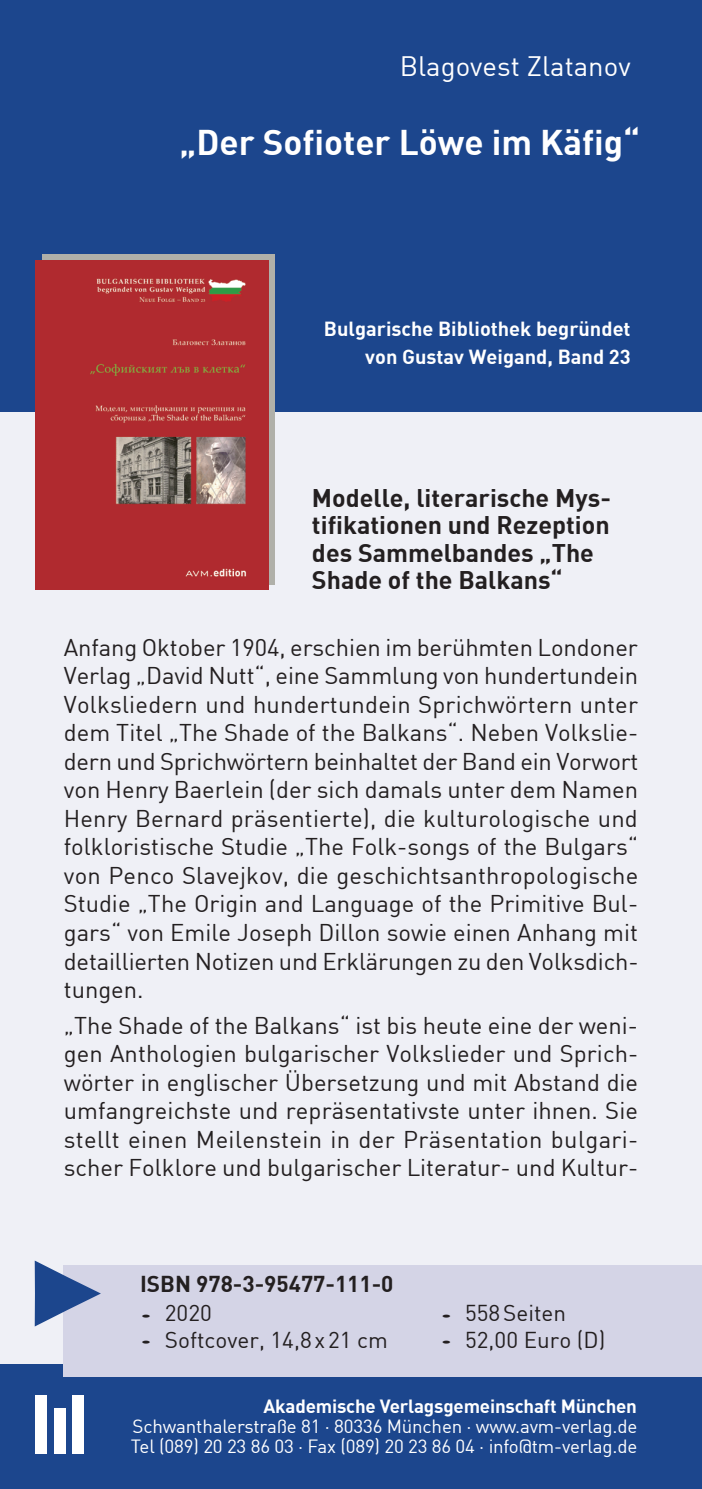
<style>
.page{position:relative;width:702px;height:1489px;background:#fff}
.page>*{position:absolute;margin:0;border:0;box-sizing:border-box;transform-origin:0 0}
.t1{font:700 35px "DIN";color:#fff}
.t2{font:27.5px "DIN";color:#fff}
.t3{font:700 25px/27.5px "DIN";color:#231f20}
.t4{font:23.75px/28.5px "DIN";color:#231f20;text-align:justify}
.t5{font:22.5px "DIN";color:#231f20}
.t6{font:700 22.5px "DIN";color:#231f20}
.t7{font:700 20px/27.5px "DIN";color:#fff;text-align:right}
.t8{font:18.75px/20px "DIN";letter-spacing:-.01em;color:#fff}
.t9{font:700 18.75px "DIN";letter-spacing:-.01em;color:#fff}
.s1{font-size:9px}
</style>
<div class="page">
<div style="left:0;top:366px;width:702px;height:1006px;background:#eff0f6"></div>
<div style="left:0;top:1364px;width:702px;height:124px;background:#1c468d"></div>
<div style="left:64px;top:1264px;width:638px;height:112px;background:#d4d4e6"></div>
<svg style="left:35px;top:1260px;width:66px;height:66px"></svg>
<div style="left:36px;top:1394px;width:11px;height:59px;background:#fff"></div>
<div style="left:54px;top:1407px;width:11px;height:46px;background:#fff"></div>
<div style="left:72px;top:1394px;width:12px;height:59px;background:#fff"></div>
<div style="left:0;top:0;width:702px;height:411px;background:#1c468d"></div>
<div style="left:42px;top:254px;width:232px;height:330px;background:#b0b0a9"></div>
<img style="left:36px;top:260px;width:232px;height:329px">
<p class="t2" style="left:399px;top:49px;width:232px">Blagovest Zlatanov</p>
<h1 class="t1" style="left:179px;top:120px;width:462px">„Der Sofioter Löwe im Käfig“</h1>
<p class="t7" style="left:324px;top:314px;width:308px">Bulgarische Bibliothek begründet von Gustav Weigand, Band 23</p>
<p class="t7" style="left:619px;top:342px;width:12px">1</p>
<p class="t3" style="left:312px;top:483px;width:300px">Modelle, literarische Mys&shy;tifikationen und Rezeption des Sammelbandes „The<br>Shade of the Balkans“</p>
<p class="t4" style="left:64px;top:632px;width:576px">Anfang Oktober 1904, erschien im berühmten Londoner Verlag „David Nutt“, eine Sammlung von hundertundein Volksliedern und hundertundein Sprichwörtern unter dem Titel „The Shade of the Balkans“. Neben Volkslie&shy;dern und Sprichwörtern beinhaltet der Band ein Vorwort von Henry Baerlein (der sich damals unter dem Namen Henry Bernard präsentierte), die kulturologische und folkloristische Studie „The Folk-songs of the Bulgars“ von Penco Slavejkov, die geschichtsanthropologische Studie „The Origin and Language of the Primitive Bul&shy;gars“ von Emile Joseph Dillon sowie einen Anhang mit detaillierten Notizen und Erklärungen zu den Volksdich&shy;tungen.</p>
<p class="t4" style="left:64px;top:1010px;width:576px">„The Shade of the Balkans“ ist bis heute eine der weni&shy;gen Anthologien bulgarischer Volkslieder und Sprich&shy;wörter in englischer Übersetzung und mit Abstand die umfangreichste und repräsentativste unter ihnen. Sie stellt einen Meilenstein in der Präsentation bulgari&shy;scher Folklore und bulgarischer Literatur- und Kultur-</p>
<p class="t6" style="left:140px;top:1268px;width:255px">ISBN 978-3-95477-111-0</p>
<p class="t5" style="left:140px;top:1299px;width:73px"><span class="s1">•</span> 2020</p>
<p class="t5" style="left:140px;top:1325px;width:249px"><span class="s1">•</span> Softcover, 14,8x21 cm</p>
<p class="t5" style="left:440px;top:1299px;width:127px"><span class="s1">•</span> 558Seiten</p>
<p class="t5" style="left:440px;top:1325px;width:167px"><span class="s1">•</span> 52,00 Euro (D)</p>
<p class="t9" style="left:263px;top:1393px;width:375px">Akademische Verlagsgemeinschaft München</p>
<p class="t8" style="left:131px;top:1415px;width:508px">Schwanthalerstraße 81 · 80336 München · www.avm-verlag.de<br>Tel (089) 20 23 86 03 · Fax (089) 20 23 86 04 · info@tm-verlag.de</p>
</div>
